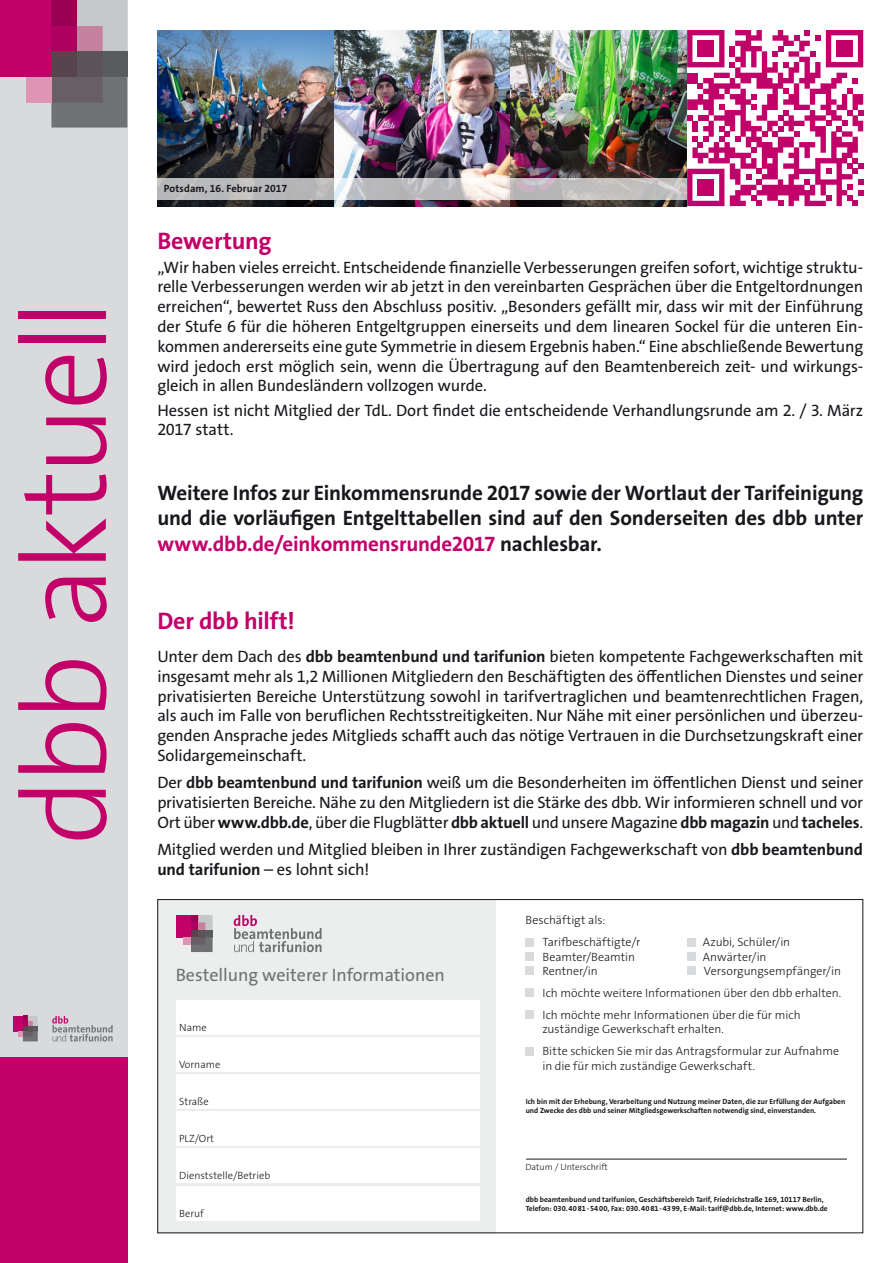
<style>
.page{position:relative;width:893px;height:1263px;background:#fff}
.page>*{position:absolute;margin:0;border:0;box-sizing:border-box;transform-origin:0 0}
.t1{font:300 120px "The Sans Os F";letter-spacing:-.045em;color:#c20069}
.t2{font:700 24px "The Sans Os F";letter-spacing:-.01em;color:#c20069}
.t3{font:700 21px/25.2px "The Sans Os F";letter-spacing:-.01em;color:#1a171c;text-align:justify}
.t4{font:18px "The Sans Os F";color:#707172}
.t5{font:16.5px/19.8px "The Sans Os F";letter-spacing:-.01em;color:#1a171c;text-align:justify}
.t6{font:300 12px/21.9px "The Sans Os F";color:#1a171c}
.t7{font:300 10.5px "The Sans Os F";color:#1a171c}
.t8{font:700 10.5px "The Sans Os F";letter-spacing:.01em;color:#1a171c}
.t9{font:300 9px "The Sans Os F";color:#1a171c}
.t10{font:700 7.5px/9px "The Sans Os F";color:#1a171c}
.s1{color:#c20069}
.s2{font-weight:700}
</style>
<div class="page">
<div style="left:0;top:0;width:127px;height:1263px;background:#d9dadb"></div>
<div style="left:0;top:0;width:51px;height:77px;background:#c20069"></div>
<div style="left:51px;top:0;width:26px;height:26px;background:#990053"></div>
<div style="left:51px;top:26px;width:26px;height:25px;background:#ad005f"></div>
<div style="left:51px;top:51px;width:26px;height:26px;background:#57454e"></div>
<svg style="left:77px;top:0;width:50px;height:51px;background:#c5b5bd"></svg>
<div style="left:77px;top:51px;width:26px;height:26px;background:#5c5359"></div>
<div style="left:103px;top:51px;width:24px;height:26px;background:#5a5b5d"></div>
<svg style="left:51px;top:77px;width:76px;height:51px;background:#6f6c6e"></svg>
<div style="left:26px;top:77px;width:25px;height:26px;background:#df94b4"></div>
<div style="left:0;top:1057px;width:127px;height:206px;background:#c20069"></div>
<svg style="left:52px;top:1016px;width:61px;height:25px"></svg>
<div style="left:13px;top:1016px;width:10px;height:15px;background:#c20069"></div>
<svg style="left:18px;top:1016px;width:20px;height:25px"></svg>
<img style="left:334px;top:30px;width:176px;height:176px">
<img style="left:157px;top:30px;width:177px;height:176px">
<img style="left:510px;top:30px;width:177px;height:176px">
<div style="left:157px;top:899px;width:339px;height:334px;background:#eceded"></div>
<div style="left:176px;top:1000px;width:304px;height:34px;background:#fff"></div>
<div style="left:176px;top:1037px;width:304px;height:34px;background:#fff"></div>
<div style="left:176px;top:1074px;width:304px;height:34px;background:#fff"></div>
<div style="left:176px;top:1112px;width:304px;height:34px;background:#fff"></div>
<div style="left:176px;top:1149px;width:304px;height:34px;background:#fff"></div>
<div style="left:176px;top:1186px;width:304px;height:34px;background:#fff"></div>
<div style="left:525px;top:938px;width:9px;height:8px;background:#d9dadb"></div>
<div style="left:687px;top:938px;width:9px;height:8px;background:#d9dadb"></div>
<div style="left:525px;top:952px;width:9px;height:9px;background:#d9dadb"></div>
<div style="left:687px;top:952px;width:9px;height:9px;background:#d9dadb"></div>
<div style="left:525px;top:967px;width:9px;height:8px;background:#d9dadb"></div>
<div style="left:687px;top:967px;width:9px;height:8px;background:#d9dadb"></div>
<div style="left:525px;top:988px;width:9px;height:9px;background:#d9dadb"></div>
<div style="left:525px;top:1010px;width:9px;height:9px;background:#d9dadb"></div>
<div style="left:525px;top:1047px;width:9px;height:8px;background:#d9dadb"></div>
<hr style="left:526px;top:1159px;width:321px;height:1px;background:#1a171c">
<svg style="left:234px;top:915px;width:88px;height:37px"></svg>
<div style="left:177px;top:915px;width:14px;height:22px;background:#c20069"></div>
<div style="left:191px;top:915px;width:7px;height:7px;background:#990053"></div>
<div style="left:191px;top:922px;width:7px;height:8px;background:#ad005f"></div>
<div style="left:191px;top:930px;width:7px;height:7px;background:#57454e"></div>
<svg style="left:198px;top:915px;width:15px;height:15px"></svg>
<div style="left:198px;top:930px;width:7px;height:7px;background:#5c5359"></div>
<div style="left:205px;top:930px;width:8px;height:7px;background:#5a5b5d"></div>
<svg style="left:191px;top:937px;width:22px;height:15px"></svg>
<div style="left:184px;top:937px;width:7px;height:8px;background:#df94b4"></div>
<svg style="left:687px;top:30px;width:176px;height:176px"></svg>
<svg style="left:157px;top:178px;width:530px;height:21px;background:#c4c2c2"></svg>
<h1 class="t1" style="left:-12px;top:845px;width:547px;rotate:-90deg">dbb aktuell</h1>
<p class="t8" style="left:164px;top:182px;width:125px">Potsdam, 16. Februar 2017</p>
<h2 class="t2" style="left:157px;top:225px;width:116px">Bewertung</h2>
<p class="t5" style="left:157px;top:257px;width:707px">„Wir haben vieles erreicht. Entscheidende finanzielle Verbesserungen greifen sofort, wichtige struktu&shy;relle Verbesserungen werden wir ab jetzt in den vereinbarten Gesprächen über die Entgeltordnungen erreichen“, bewertet Russ den Abschluss positiv. „Besonders gefällt mir, dass wir mit der Einführung der Stufe 6 für die höheren Entgeltgruppen einerseits und dem linearen Sockel für die unteren Ein&shy;kommen andererseits eine gute Symmetrie in diesem Ergebnis haben.“ Eine abschließende Bewertung wird jedoch erst möglich sein, wenn die Übertragung auf den Beamtenbereich zeit- und wirkungs&shy;gleich in allen Bundesländern vollzogen wurde.</p>
<p class="t5" style="left:157px;top:400px;width:707px">Hessen ist nicht Mitglied der TdL. Dort findet die entscheidende Verhandlungsrunde am 2. / 3. März<br>2017 statt.</p>
<p class="t3" style="left:157px;top:481px;width:707px">Weitere Infos zur Einkommensrunde 2017 sowie der Wortlaut der Tarifeinigung und die vorläufigen Entgelttabellen sind auf den Sonderseiten des dbb unter <span class="s1">www.dbb.de/einkommensrunde2017</span> nachlesbar.</p>
<h2 class="t2" style="left:157px;top:605px;width:139px">Der dbb hilft!</h2>
<p class="t5" style="left:157px;top:647px;width:707px">Unter dem Dach des <span class="s2">dbb beamtenbund und tarifunion</span> bieten kompetente Fachgewerkschaften mit insgesamt mehr als 1,2 Millionen Mitgliedern den Beschäftigten des öffentlichen Dienstes und seiner privatisierten Bereiche Unterstützung sowohl in tarifvertraglichen und beamtenrechtlichen Fragen, als auch im Falle von beruflichen Rechtsstreitigkeiten. Nur Nähe mit einer persönlichen und überzeu&shy;genden Ansprache jedes Mitglieds schafft auch das nötige Vertrauen in die Durchsetzungskraft einer Solidargemeinschaft.</p>
<p class="t5" style="left:157px;top:773px;width:707px">Der <span class="s2">dbb beamtenbund und tarifunion</span> weiß um die Besonderheiten im öffentlichen Dienst und seiner privatisierten Bereiche. Nähe zu den Mitgliedern ist die Stärke des dbb. Wir informieren schnell und vor Ort über <span class="s2">www.dbb.de</span>, über die Flugblätter <span class="s2">dbb aktuell</span> und unsere Magazine <span class="s2">dbb magazin</span> und <span class="s2">tacheles</span>.</p>
<p class="t5" style="left:157px;top:840px;width:707px">Mitglied werden und Mitglied bleiben in Ihrer zuständigen Fachgewerkschaft von <span class="s2">dbb beamtenbund und tarifunion</span> – es lohnt sich!</p>
<p class="t4" style="left:176px;top:963px;width:271px">Bestellung weiterer Informationen</p>
<p class="t7" style="left:179px;top:1021px;width:29px">Name</p>
<p class="t7" style="left:179px;top:1058px;width:43px">Vorname</p>
<p class="t7" style="left:179px;top:1095px;width:31px">Straße</p>
<p class="t7" style="left:179px;top:1132px;width:36px">PLZ/Ort</p>
<p class="t7" style="left:179px;top:1169px;width:93px">Dienststelle/Betrieb</p>
<p class="t7" style="left:179px;top:1206px;width:26px">Beruf</p>
<p class="t6" style="left:542px;top:909px;width:100px;text-indent:-17px">Beschäftigt als:<br>Tarifbeschäftigte/r</p>
<p class="t6" style="left:703px;top:931px;width:89px">Azubi, Schüler/in</p>
<p class="t6" style="left:542px;top:946px;width:94px">Beamter/Beamtin</p>
<p class="t6" style="left:703px;top:946px;width:65px">Anwärter/in</p>
<p class="t6" style="left:542px;top:960px;width:57px">Rentner/in</p>
<p class="t6" style="left:542px;top:960px;width:300px;text-align:justify;text-indent:161px">Versorgungsempfänger/in Ich möchte weitere Informationen über den dbb erhalten.<br>Ich möchte mehr Informationen über die für mich</p>
<p class="t6" style="left:542px;top:1018px;width:298px">zuständige Gewerkschaft erhalten.<br>Bitte schicken Sie mir das Antragsformular zur Aufnahme</p>
<p class="t6" style="left:542px;top:1055px;width:214px">in die für mich zuständige Gewerkschaft.</p>
<p class="t10" style="left:526px;top:1097px;width:321px">Ich bin mit der Erhebung, Verarbeitung und Nutzung meiner Daten, die zur Erfüllung der Aufgaben und Zwecke des dbb und seiner Mitgliedsgewerkschaften notwendig sind, einverstanden.</p>
<p class="t9" style="left:525px;top:1161px;width:84px">Datum / Unterschrift</p>
<p class="t10" style="left:526px;top:1195px;width:304px">dbb beamtenbund und tarifunion, Geschäftsbereich Tarif, Friedrichstraße 169, 10117 Berlin,<br>Telefon: 030. 40 81 - 54 00, Fax: 030. 40 81 - 43 99, E-Mail: tarif@dbb.de, Internet: www.dbb.de</p>
</div>
